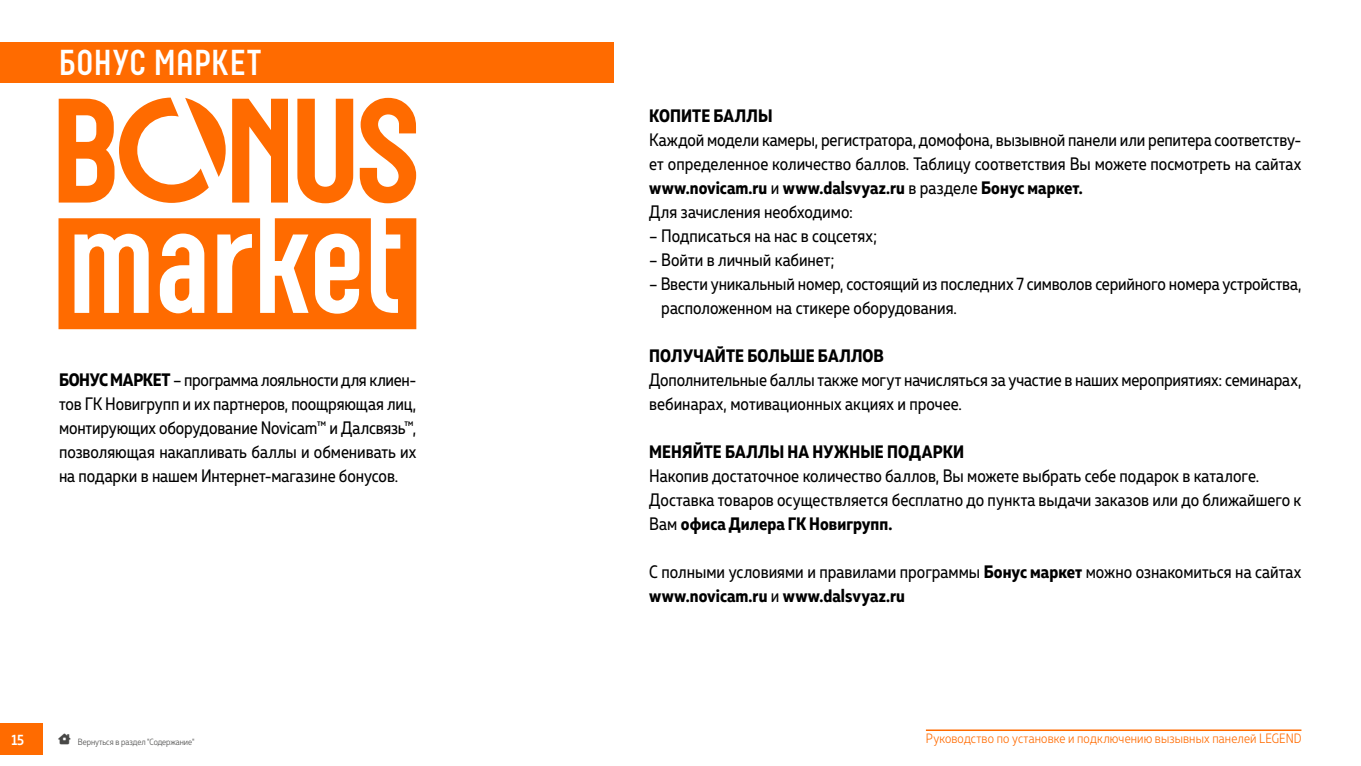
<style>
.page{position:relative;width:1361px;height:766px;background:#fff}
.page>*{position:absolute;margin:0;border:0;box-sizing:border-box;transform-origin:0 0}
.t1{font:700 36px "Neubau Pro";color:#fff}
.t2{font:18px/24px "Muller Narrow";color:#000}
.t3{font:700 18px "Muller Narrow";letter-spacing:.005em;color:#000}
.t4{font:500 15px "Muller Narrow";color:#fff}
.t5{font:300 13.5px "Muller Narrow";letter-spacing:.01em;color:#ff6b00}
.t6{font:300 9px "Muller Narrow";color:#484847}
.s1{font-weight:700}
</style>
<div class="page">
<div style="left:0;top:723px;width:43px;height:32px;background:#ff6b00"></div>
<hr style="left:926px;top:729px;width:375px;height:1px;background:#ff6b00">
<div style="left:0;top:42px;width:613px;height:41px;background:#ff6b00"></div>
<svg style="left:232px;top:99px;width:56px;height:103px"></svg>
<svg style="left:297px;top:99px;width:56px;height:104px"></svg>
<svg style="left:360px;top:98px;width:56px;height:105px"></svg>
<svg style="left:59px;top:98px;width:167px;height:105px"></svg>
<svg style="left:59px;top:218px;width:357px;height:111px"></svg>
<h1 class="t1" style="left:58px;top:41px;width:204px">БОНУС МАРКЕТ</h1>
<p class="t2" style="left:59px;top:367px;width:359px;text-align:justify"><span class="s1">БОНУС МАРКЕТ</span> – программа лояльности для клиен&shy;тов ГК Новигрупп и их партнеров, поощряющая лиц, монтирующих оборудование Novicam™ и Далсвязь™, позволяющая накапливать баллы и обменивать их на подарки в нашем Интернет-магазине бонусов.</p>
<p class="t3" style="left:649px;top:104px;width:125px">КОПИТЕ БАЛЛЫ</p>
<p class="t2" style="left:649px;top:127px;width:653px">Каждой модели камеры, регистратора, домофона, вызывной панели или репитера соответству&shy;ет определенное количество баллов. Таблицу соответствия Вы можете посмотреть на сайтах <span class="s1">www.novicam.ru</span> и <span class="s1">www.dalsvyaz.ru</span> в разделе <span class="s1">Бонус маркет.<br></span>Для зачисления необходимо:</p>
<p class="t2" style="left:649px;top:223px;width:229px">– Подписаться на нас в соцсетях;</p>
<p class="t2" style="left:649px;top:247px;width:187px">– Войти в личный кабинет;</p>
<p class="t2" style="left:661px;top:271px;width:642px;text-indent:-12px">– Ввести уникальный номер, состоящий из последних 7 символов серийного номера устройства, расположенном на стикере оборудования.</p>
<p class="t3" style="left:649px;top:344px;width:236px">ПОЛУЧАЙТЕ БОЛЬШЕ БАЛЛОВ</p>
<p class="t2" style="left:649px;top:367px;width:653px">Дополнительные баллы также могут начисляться за участие в наших мероприятиях: семинарах, вебинарах, мотивационных акциях и прочее.</p>
<p class="t3" style="left:649px;top:440px;width:316px">МЕНЯЙТЕ БАЛЛЫ НА НУЖНЫЕ ПОДАРКИ</p>
<p class="t2" style="left:649px;top:463px;width:653px">Накопив достаточное количество баллов, Вы можете выбрать себе подарок в каталоге.<br>Доставка товаров осуществляется бесплатно до пункта выдачи заказов или до ближайшего к<br>Вам <span class="s1">офиса Дилера ГК Новигрупп.</span></p>
<p class="t2" style="left:649px;top:559px;width:654px">С полными условиями и правилами программы <span class="s1">Бонус маркет</span> можно ознакомиться на сайтах <span class="s1">www.novicam.ru</span> и <span class="s1">www.dalsvyaz.ru</span></p>
<p class="t4" style="left:11px;top:729px;width:14px">15</p>
<p class="t5" style="left:926px;top:730px;width:377px">Руководство по установке и подключению вызывных панелей LEGEND</p>
<p class="t6" style="left:59px;top:735px;width:137px">★ Вернуться в раздел "Содержание"</p>
</div>
